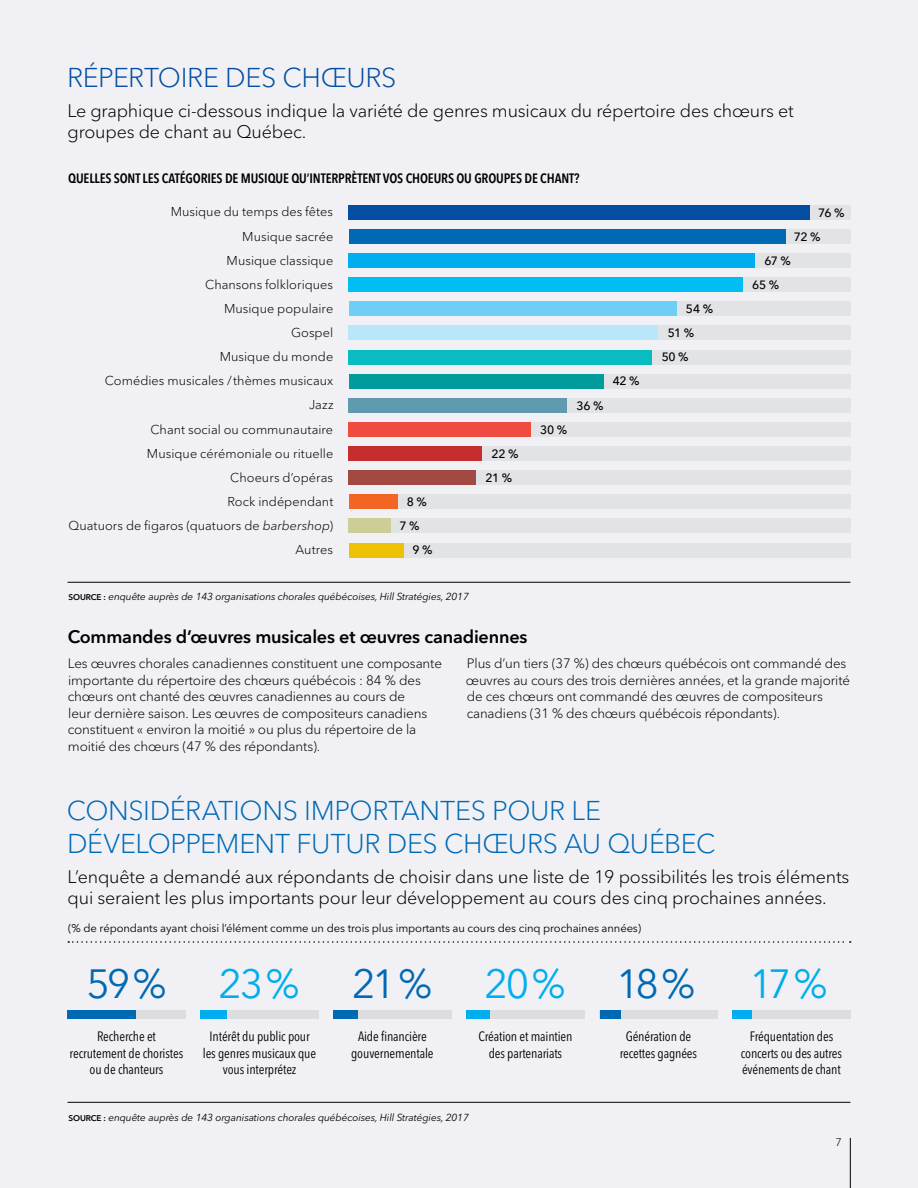
<style>
.page{position:relative;width:918px;height:1188px;background:#f1f1f5}
.page>*{position:absolute;margin:0;border:0;box-sizing:border-box;transform-origin:0 0}
.t1{font:40.5px "Avenir Next LT Pro";color:#0069b4}
.t2{font:40.5px "Avenir Next LT Pro";color:#00aeef}
.t3{font:300 27px/33px "Avenir Next LT Pro";letter-spacing:-.01em;color:#0069b4}
.t4{font:300 27px "Avenir Next LT Pro";letter-spacing:-.015em;color:#034ea2}
.t5{font:300 18px/21px "Avenir Next LT Pro";letter-spacing:-.01em;color:#000}
.t6{font:600 18px "Avenir Next LT Pro";letter-spacing:-.01em;color:#000}
.t7{font:300 13.5px/16.5px "Avenir Next LT Pro";letter-spacing:-.01em;color:#000}
.t8{font:condensed 13.5px/16.5px "Avenir Next LT Pro";letter-spacing:-.01em;color:#000;text-align:center}
.t9{font:600 condensed 13.5px "Avenir Next LT Pro";letter-spacing:-.01em;color:#000}
.t10{font:300 12.75px/24.2px "Avenir Next LT Pro";letter-spacing:.005em;color:#000;text-align:right}
.t11{font:500 12px/24.2px "Avenir Next LT Pro";letter-spacing:-.025em;color:#000}
.t12{font:11.25px "Avenir Next LT Pro";letter-spacing:-.01em;color:#000}
.t13{font:300 11.25px "Avenir Next LT Pro";color:#000}
.t14{font:italic 10.2px "Avenir Next LT Pro";letter-spacing:-.01em;color:#000}
.s1{font-style:italic}
.s2{font-weight:600;font-style:normal;font-size:8.25px}
</style>
<div class="page">
<svg style="left:68px;top:941px;width:783px;height:2px"></svg>
<div style="left:349px;top:543px;width:501px;height:14px;background:#e2e3e4"></div>
<div style="left:349px;top:519px;width:501px;height:14px;background:#e2e3e4"></div>
<div style="left:349px;top:495px;width:501px;height:14px;background:#e2e3e4"></div>
<div style="left:349px;top:470px;width:501px;height:15px;background:#e2e3e4"></div>
<div style="left:349px;top:446px;width:501px;height:15px;background:#e2e3e4"></div>
<div style="left:349px;top:422px;width:501px;height:15px;background:#e2e3e4"></div>
<div style="left:349px;top:398px;width:501px;height:15px;background:#e2e3e4"></div>
<div style="left:349px;top:374px;width:501px;height:14px;background:#e2e3e4"></div>
<div style="left:349px;top:350px;width:501px;height:14px;background:#e2e3e4"></div>
<div style="left:349px;top:326px;width:501px;height:14px;background:#e2e3e4"></div>
<div style="left:349px;top:302px;width:501px;height:14px;background:#e2e3e4"></div>
<div style="left:349px;top:277px;width:501px;height:15px;background:#e2e3e4"></div>
<div style="left:349px;top:253px;width:501px;height:15px;background:#e2e3e4"></div>
<div style="left:349px;top:229px;width:501px;height:15px;background:#e2e3e4"></div>
<div style="left:349px;top:205px;width:501px;height:15px;background:#e2e3e4"></div>
<div style="left:349px;top:543px;width:54px;height:14px;background:#efc105"></div>
<div style="left:349px;top:519px;width:42px;height:14px;background:#cdcd96"></div>
<div style="left:349px;top:495px;width:48px;height:14px;background:#f26522"></div>
<div style="left:349px;top:470px;width:127px;height:15px;background:#a24943"></div>
<div style="left:349px;top:446px;width:133px;height:15px;background:#c62e2d"></div>
<div style="left:349px;top:422px;width:182px;height:15px;background:#f04b41"></div>
<div style="left:349px;top:398px;width:218px;height:15px;background:#609aae"></div>
<div style="left:349px;top:374px;width:255px;height:14px;background:#009c9c"></div>
<div style="left:349px;top:350px;width:303px;height:14px;background:#08bcc1"></div>
<div style="left:349px;top:326px;width:309px;height:14px;background:#b9e6fa"></div>
<div style="left:349px;top:302px;width:327px;height:14px;background:#6dcff6"></div>
<div style="left:349px;top:277px;width:394px;height:15px;background:#00bdf2"></div>
<div style="left:349px;top:253px;width:406px;height:15px;background:#00aeef"></div>
<div style="left:349px;top:229px;width:437px;height:15px;background:#0069b4"></div>
<div style="left:349px;top:205px;width:461px;height:15px;background:#034ea2"></div>
<hr style="left:68px;top:1102px;width:782px;height:1px;background:#000">
<hr style="left:68px;top:582px;width:782px;height:1px;background:#000">
<div style="left:67px;top:1010px;width:118px;height:9px;background:#dcddde"></div>
<div style="left:67px;top:1010px;width:69px;height:9px;background:#0069b4"></div>
<div style="left:200px;top:1010px;width:118px;height:9px;background:#dcddde"></div>
<div style="left:200px;top:1010px;width:27px;height:9px;background:#00aeef"></div>
<div style="left:333px;top:1010px;width:119px;height:9px;background:#dcddde"></div>
<div style="left:333px;top:1010px;width:25px;height:9px;background:#0069b4"></div>
<div style="left:466px;top:1010px;width:119px;height:9px;background:#dcddde"></div>
<div style="left:466px;top:1010px;width:24px;height:9px;background:#00aeef"></div>
<div style="left:600px;top:1010px;width:118px;height:9px;background:#dcddde"></div>
<div style="left:600px;top:1010px;width:21px;height:9px;background:#0069b4"></div>
<div style="left:733px;top:1010px;width:118px;height:9px;background:#dcddde"></div>
<div style="left:733px;top:1010px;width:19px;height:9px;background:#00aeef"></div>
<hr style="left:850px;top:1138px;width:1px;height:50px;background:#000">
<h2 class="t4" style="left:67px;top:61px;width:331px">RÉPERTOIRE DES CHŒURS</h2>
<h3 class="t5" style="left:68px;top:100px;width:728px">Le graphique ci-dessous indique la variété de genres musicaux du répertoire des chœurs et groupes de chant au Québec.</h3>
<p class="t9" style="left:68px;top:170px;width:513px">QUELLES SONT LES CATÉGORIES DE MUSIQUE QU’INTERPRÈTENT VOS CHOEURS OU GROUPES DE CHANT?</p>
<p class="t10" style="left:68px;top:200px;width:267px">Musique du temps des fêtes<br>Musique sacrée<br>Musique classique<br>Chansons folkloriques<br>Musique populaire<br>Gospel<br>Musique du monde<br>Comédies musicales /thèmes musicaux<br>Jazz<br>Chant social ou communautaire<br>Musique cérémoniale ou rituelle<br>Choeurs d’opéras<br>Rock indépendant<br>Quatuors de figaros (quatuors de <span class="s1">barbershop</span>)<br>Autres</p>
<p class="t11" style="left:407px;top:490px;width:22px">8 %</p>
<p class="t11" style="left:400px;top:514px;width:22px">7 %</p>
<p class="t11" style="left:412px;top:538px;width:22px">9 %</p>
<p class="t14" style="left:68px;top:591px;width:402px"><span class="s2">SOURCE :</span> enquête auprès de 143 organisations chorales québécoises, Hill Stratégies, 2017</p>
<p class="t11" style="left:485px;top:442px;width:35px;text-align:center">22 %<br>21 %</p>
<p class="t11" style="left:540px;top:417px;width:29px">30 %</p>
<p class="t11" style="left:576px;top:393px;width:29px">36 %</p>
<p class="t11" style="left:613px;top:369px;width:28px">42 %</p>
<p class="t11" style="left:686px;top:297px;width:29px">54 %</p>
<p class="t11" style="left:668px;top:321px;width:28px">51 %</p>
<p class="t11" style="left:662px;top:345px;width:28px">50 %</p>
<p class="t11" style="left:794px;top:200px;width:52px;text-indent:24px">76 %<br>72 %</p>
<p class="t11" style="left:752px;top:249px;width:40px;text-indent:12px">67 %<br>65 %</p>
<h3 class="t6" style="left:68px;top:626px;width:461px">Commandes d’œuvres musicales et œuvres canadiennes</h3>
<p class="t7" style="left:68px;top:655px;width:376px">Les œuvres chorales canadiennes constituent une composante importante du répertoire des chœurs québécois : 84 % des chœurs ont chanté des œuvres canadiennes au cours de<br>leur dernière saison. Les œuvres de compositeurs canadiens constituent « environ la moitié » ou plus du répertoire de la moitié des chœurs (47 % des répondants).</p>
<p class="t7" style="left:466px;top:655px;width:386px">Plus d’un tiers (37 %) des chœurs québécois ont commandé des œuvres au cours des trois dernières années, et la grande majorité de ces chœurs ont commandé des œuvres de compositeurs canadiens (31 % des chœurs québécois répondants).</p>
<h2 class="t3" style="left:67px;top:794px;width:650px">CONSIDÉRATIONS IMPORTANTES POUR LE<br>DÉVELOPPEMENT FUTUR DES CHŒURS AU QUÉBEC</h2>
<h3 class="t5" style="left:68px;top:866px;width:783px">L’enquête a demandé aux répondants de choisir dans une liste de 19 possibilités les trois éléments qui seraient les plus importants pour leur développement au cours des cinq prochaines années.</h3>
<p class="t12" style="left:68px;top:922px;width:574px">(% de répondants ayant choisi l’élément comme un des trois plus importants au cours des cinq prochaines années)</p>
<h1 class="t1" style="left:87px;top:959px;width:82px">59%</h1>
<p class="t8" style="left:70px;top:1028px;width:115px">Recherche et recrutement de choristes ou de chanteurs</p>
<h1 class="t2" style="left:219px;top:959px;width:83px">23%</h1>
<p class="t8" style="left:203px;top:1028px;width:115px">Intérêt du public pour les genres musicaux que vous interprétez</p>
<h1 class="t1" style="left:352px;top:959px;width:82px">21%</h1>
<p class="t8" style="left:351px;top:1028px;width:84px">Aide financière gouvernementale</p>
<h1 class="t2" style="left:485px;top:959px;width:83px">20%</h1>
<p class="t8" style="left:478px;top:1028px;width:96px">Création et maintien des partenariats</p>
<p class="t14" style="left:68px;top:1111px;width:402px"><span class="s2">SOURCE :</span> enquête auprès de 143 organisations chorales québécoises, Hill Stratégies, 2017</p>
<h1 class="t1" style="left:616px;top:959px;width:81px">18%</h1>
<p class="t8" style="left:620px;top:1028px;width:79px">Génération de recettes gagnées</p>
<h1 class="t2" style="left:750px;top:959px;width:79px">17%</h1>
<p class="t8" style="left:741px;top:1028px;width:103px">Fréquentation des concerts ou des autres événements de chant</p>
<p class="t13" style="left:835px;top:1135px;width:8px">7</p>
</div>
